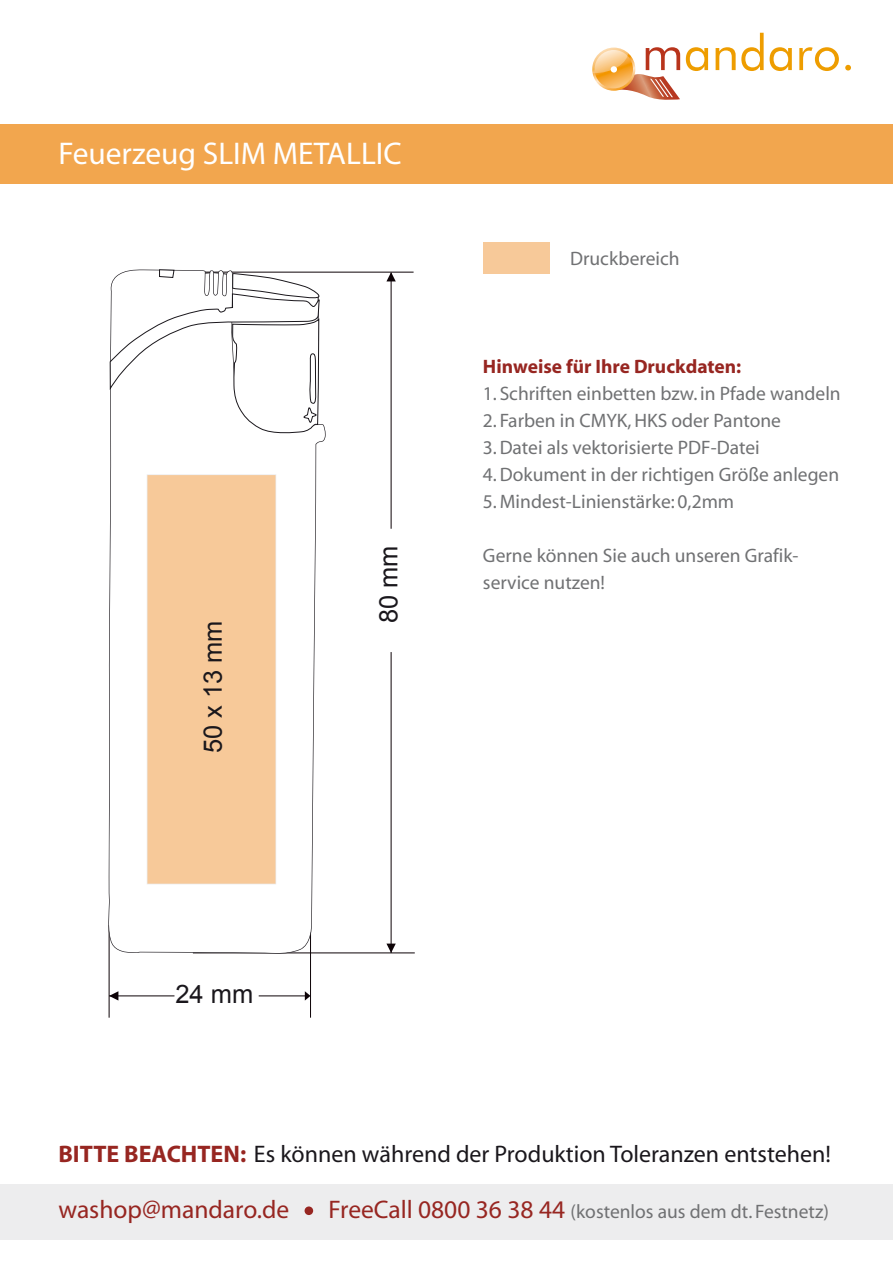
<style>
.page{position:relative;width:893px;height:1263px;background:#fff}
.page>*{position:absolute;margin:0;border:0;box-sizing:border-box;transform-origin:0 0}
.t1{font:31.5px "Myriad";color:#fff}
.t2{font:25.5px "Myriad";color:#972621}
.t3{font:25.5px "Arial";color:#1a171c}
.t4{font:24px "Myriad";color:#1a171c}
.t5{font:19.5px/27px "Myriad";color:#707173}
.t6{font:700 19.5px "Myriad";color:#972621}
.s1{font-weight:700;color:#972621}
.s2{font-size:25.5px;color:#972621}
</style>
<div class="page">
<div style="left:0;top:124px;width:893px;height:60px;background:#f2a64e"></div>
<svg style="left:686px;top:47px;width:22px;height:24px"></svg>
<svg style="left:716px;top:33px;width:48px;height:38px"></svg>
<svg style="left:770px;top:47px;width:22px;height:24px"></svg>
<svg style="left:799px;top:47px;width:40px;height:24px"></svg>
<svg style="left:845px;top:65px;width:6px;height:6px"></svg>
<svg style="left:592px;top:47px;width:88px;height:53px"></svg>
<div style="left:0;top:1184px;width:893px;height:55px;background:#ededee"></div>
<div style="left:305px;top:1206px;width:8px;height:9px;background:#972621;border-radius:50%"></div>
<div style="left:483px;top:242px;width:67px;height:32px;background:#f7c999"></div>
<hr style="left:391px;top:652px;width:1px;height:301px;background:#0d0307">
<svg style="left:386px;top:943px;width:10px;height:10px"></svg>
<hr style="left:193px;top:953px;width:222px;height:1px;background:#0d0307">
<hr style="left:391px;top:273px;width:1px;height:256px;background:#0d0307">
<svg style="left:386px;top:273px;width:10px;height:8px"></svg>
<hr style="left:190px;top:272px;width:224px;height:1px;background:#0d0307">
<hr style="left:109px;top:996px;width:65px;height:1px;background:#0d0307">
<svg style="left:110px;top:991px;width:8px;height:9px"></svg>
<hr style="left:109px;top:925px;width:1px;height:93px;background:#0d0307">
<hr style="left:259px;top:996px;width:48px;height:1px;background:#0d0307">
<svg style="left:305px;top:991px;width:5px;height:9px"></svg>
<hr style="left:310px;top:923px;width:1px;height:95px;background:#0d0307">
<svg style="left:108px;top:271px;width:218px;height:683px"></svg>
<svg style="left:110px;top:435px;width:210px;height:232px"></svg>
<svg style="left:110px;top:269px;width:213px;height:166px"></svg>
<div style="left:147px;top:474px;width:129px;height:410px;background:#f7c999"></div>
<h1 class="t1" style="left:58px;top:138px;width:345px">Feuerzeug SLIM METALLIC</h1>
<h2 class="t3" style="left:196px;top:753px;width:134px;rotate:-90deg">50 x 13 mm</h2>
<h2 class="t3" style="left:372px;top:623px;width:79px;rotate:-90deg">80 mm</h2>
<p class="t5" style="left:570px;top:246px;width:111px">Druckbereich</p>
<p class="t6" style="left:483px;top:356px;width:260px">Hinweise für Ihre Druckdaten:</p>
<p class="t5" style="left:483px;top:381px;width:359px">1. Schriften einbetten bzw. in Pfade wandeln</p>
<p class="t5" style="left:483px;top:408px;width:300px">2. Farben in CMYK, HKS oder Pantone</p>
<p class="t5" style="left:483px;top:435px;width:278px">3. Datei als vektorisierte PDF-Datei</p>
<p class="t5" style="left:483px;top:462px;width:358px">4. Dokument in der richtigen Größe anlegen</p>
<p class="t5" style="left:483px;top:489px;width:253px">5. Mindest-Linienstärke: 0,2mm</p>
<p class="t5" style="left:483px;top:543px;width:317px">Gerne können Sie auch unseren Grafik&shy;service nutzen!</p>
<h2 class="t3" style="left:175px;top:978px;width:79px">24 mm</h2>
<p class="t4" style="left:58px;top:1142px;width:774px"><span class="s1">BITTE BEACHTEN:</span> Es können während der Produktion Toleranzen entstehen!</p>
<h2 class="t2" style="left:58px;top:1197px;width:232px">washop@mandaro.de</h2>
<p class="t5" style="left:328px;top:1199px;width:502px"><span class="s2">FreeCall 0800 36 38 44</span> (kostenlos aus dem dt. Festnetz)</p>
</div>
